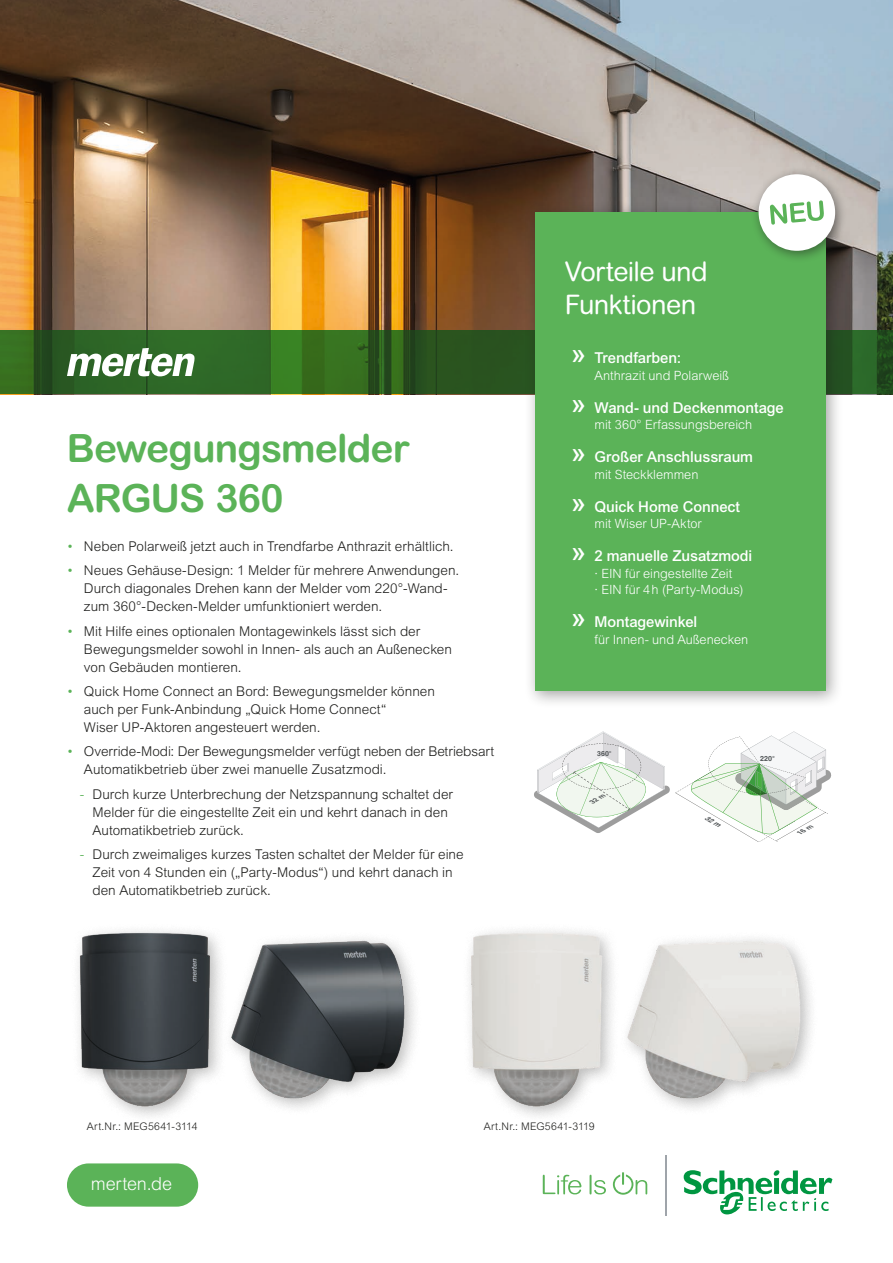
<style>
.page{position:relative;width:893px;height:1263px;background:#fff}
.page>*{position:absolute;margin:0;border:0;box-sizing:border-box;transform-origin:0 0}
.Intro_30_33{font:700 39px/49.5px "Arial Rounded MT Pro";letter-spacing:-.025em;color:#5bb358}
.Benefits___Callouts_21_21{font:27px/33px "Arial Rounded MT Pro";letter-spacing:-.025em;color:#fff}
.Benefits___Callouts_21_21-2{font:500 27px "Arial MT Std";color:#fff}
.Cover_Capsule{font:300 18px "Arial MT Pro";letter-spacing:-.005em;color:#fff}
._10_pt_Headlines_Copytext{font:500 15px "Arial MT Std";letter-spacing:-.005em;color:#fff}
.t1{font:300 13.5px/18px "Arial MT Std";color:#1d1d1b}
._10_pt_Headlines_Copytext-2{font:300 12.75px/16.5px "Arial MT Std";color:#fff}
.Body_Copy{font:300 10.5px "Arial MT Pro";letter-spacing:.02em;color:#1d1d1b}
.t2{font:700 7.2px "Helvetica LT Std";color:#505456}
.t3{font:700 6.9px "Helvetica LT Std";color:#505456}
.s1{color:#5bb358}
</style>
<div class="page">
<img style="left:0;top:0;width:893px;height:330px">
<img style="left:78px;top:930px;width:143px;height:185px">
<img style="left:231px;top:938px;width:182px;height:170px">
<img style="left:469px;top:930px;width:144px;height:185px">
<img style="left:627px;top:938px;width:182px;height:170px">
<svg style="left:0;top:330px;width:893px;height:64px;background:#2d6121"></svg>
<svg style="left:67px;top:348px;width:128px;height:28px"></svg>
<div style="left:524px;top:201px;width:319px;height:507px;background:#1d1d1b;opacity:.4"></div>
<div style="left:535px;top:213px;width:291px;height:478px;background:#5bb358"></div>
<svg style="left:543px;top:1175px;width:38px;height:19px"></svg>
<svg style="left:590px;top:1175px;width:16px;height:19px"></svg>
<svg style="left:613px;top:1172px;width:34px;height:23px"></svg>
<hr style="left:665px;top:1155px;width:1px;height:60px;background:#9fa4aa">
<svg style="left:684px;top:1170px;width:148px;height:45px"></svg>
<div style="left:67px;top:1163px;width:131px;height:43px;background:#5bb358;border-radius:22px"></div>
<div style="left:751px;top:167px;width:96px;height:96px;background:#1d1d1b;opacity:.5"></div>
<div style="left:759px;top:174px;width:76px;height:77px;background:#fff;border-radius:50%"></div>
<svg style="left:770px;top:200px;width:54px;height:25px"></svg>
<svg style="left:534px;top:731px;width:297px;height:111px"></svg>
<p class="Intro_30_33" style="left:67px;top:424px;width:344px">Bewegungsmelder<br>ARGUS 360</p>
<p class="t1" style="left:67px;top:537px;width:388px"><span class="s1">•</span> Neben Polarweiß jetzt auch in Trendfarbe Anthrazit erhältlich.</p>
<p class="t1" style="left:84px;top:561px;width:377px;text-indent:-17px"><span class="s1">•</span> Neues Gehäuse-Design: 1 Melder für mehrere Anwendungen.<br>Durch diagonales Drehen kann der Melder vom 220°-Wand&shy;zum 360°-Decken-Melder umfunktioniert werden.</p>
<p class="t1" style="left:84px;top:622px;width:369px;text-indent:-17px"><span class="s1">•</span> Mit Hilfe eines optionalen Montagewinkels lässt sich der<br>Bewegungsmelder sowohl in Innen- als auch an Außenecken von Gebäuden montieren.</p>
<p class="t1" style="left:84px;top:682px;width:352px;text-indent:-17px"><span class="s1">•</span> Quick Home Connect an Bord: Bewegungsmelder können auch per Funk-Anbindung „Quick Home Connect“<br>Wiser UP-Aktoren angesteuert werden.</p>
<p class="t1" style="left:84px;top:743px;width:412px;text-indent:-17px"><span class="s1">•</span> Override-Modi: Der Bewegungsmelder verfügt neben der Betriebsart<br>Automatikbetrieb über zwei manuelle Zusatzmodi.</p>
<p class="t1" style="left:92px;top:785px;width:362px;text-indent:-13px"><span class="s1">-</span> Durch kurze Unterbrechung der Netzspannung schaltet der<br>Melder für die eingestellte Zeit ein und kehrt danach in den<br>Automatikbetrieb zurück.</p>
<p class="t1" style="left:92px;top:845px;width:373px;text-indent:-13px"><span class="s1">-</span> Durch zweimaliges kurzes Tasten schaltet der Melder für eine<br>Zeit von 4 Stunden ein („Party-Modus“) und kehrt danach in den Automatikbetrieb zurück.</p>
<p class="Benefits___Callouts_21_21" style="left:565px;top:255px;width:144px">Vorteile und<br>Funktionen</p>
<p class="Benefits___Callouts_21_21-2" style="left:571px;top:338px;width:16px">»</p>
<p class="Benefits___Callouts_21_21-2" style="left:571px;top:387px;width:16px">»</p>
<p class="Benefits___Callouts_21_21-2" style="left:571px;top:437px;width:16px">»</p>
<p class="Benefits___Callouts_21_21-2" style="left:571px;top:486px;width:16px">»</p>
<p class="Benefits___Callouts_21_21-2" style="left:571px;top:536px;width:16px">»</p>
<p class="Benefits___Callouts_21_21-2" style="left:571px;top:602px;width:16px">»</p>
<p class="_10_pt_Headlines_Copytext" style="left:595px;top:349px;width:88px">Trendfarben:</p>
<p class="_10_pt_Headlines_Copytext-2" style="left:595px;top:367px;width:136px">Anthrazit und Polarweiß</p>
<p class="_10_pt_Headlines_Copytext" style="left:595px;top:398px;width:191px">Wand- und Deckenmontage</p>
<p class="_10_pt_Headlines_Copytext-2" style="left:595px;top:416px;width:159px">mit 360° Erfassungsbereich</p>
<p class="_10_pt_Headlines_Copytext" style="left:595px;top:448px;width:160px">Großer Anschlussraum</p>
<p class="_10_pt_Headlines_Copytext-2" style="left:595px;top:466px;width:105px">mit Steckklemmen</p>
<p class="_10_pt_Headlines_Copytext" style="left:595px;top:497px;width:147px">Quick Home Connect</p>
<p class="_10_pt_Headlines_Copytext-2" style="left:595px;top:515px;width:109px">mit Wiser UP-Aktor</p>
<p class="_10_pt_Headlines_Copytext" style="left:595px;top:547px;width:159px">2 manuelle Zusatzmodi</p>
<p class="_10_pt_Headlines_Copytext-2" style="left:595px;top:565px;width:150px">∙ EIN für eingestellte Zeit<br>∙ EIN für 4h (Party-Modus)</p>
<p class="_10_pt_Headlines_Copytext" style="left:595px;top:613px;width:104px">Montagewinkel</p>
<p class="_10_pt_Headlines_Copytext-2" style="left:595px;top:631px;width:155px">für Innen- und Außenecken</p>
<p class="t3" style="left:597px;top:749px;width:16px">360°</p>
<p class="t2" style="left:760px;top:754px;width:16px">220°</p>
<p class="Body_Copy" style="left:87px;top:1120px;width:112px">Art.Nr.: MEG5641-3114</p>
<p class="Body_Copy" style="left:484px;top:1120px;width:112px">Art.Nr.: MEG5641-3119</p>
<p class="Cover_Capsule" style="left:91px;top:1173px;width:83px">merten.de</p>
</div>
